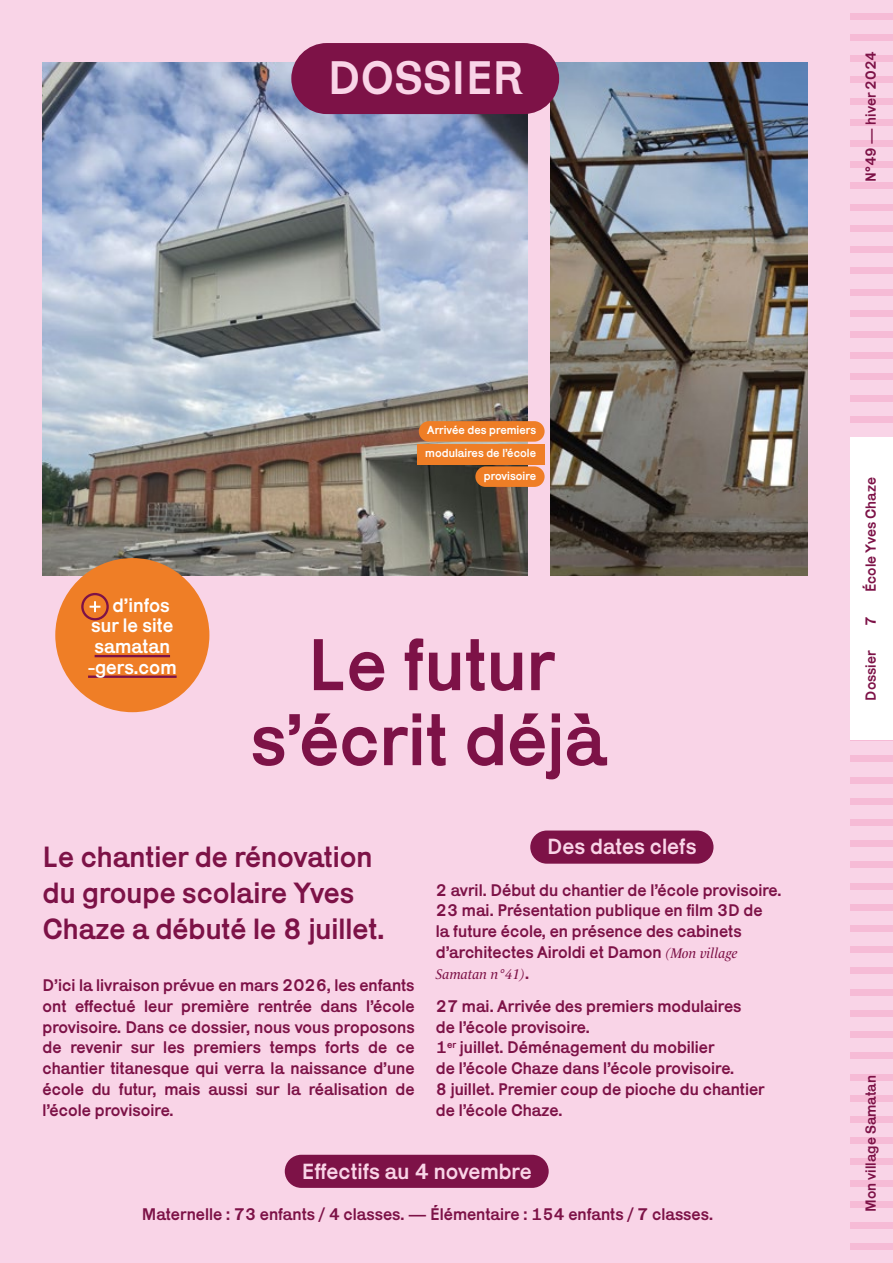
<style>
.page{position:relative;width:893px;height:1263px;background:#f9d4e7}
.page>*{position:absolute;margin:0;border:0;box-sizing:border-box;transform-origin:0 0}
.t1{font:75px/75px "Karrik";color:#7d1247;text-align:center}
.t2{font:48.3px "Karrik";color:#f9d4e7}
.t3{font:30px/36px "Karrik";color:#7d1247}
.t4{font:22.5px "Karrik";color:#f9d4e7}
.t5{font:19.95px "Karrik";color:#fff}
.t6{font:17.25px/20.7px "Karrik";color:#7d1247}
.t7{font:15px "Karrik";color:#7d1247}
.t8{font:italic 14.25px "Le Monde Livre Std";color:#7d1247}
.t9{font:12px/22.6px "Karrik";color:#fff;text-align:right}
.s1{font-family:"Le Monde Livre Std";font-style:italic;font-size:14.25px}
.s2{font-family:"Karrik";font-style:normal;font-size:17.25px}
</style>
<div class="page">
<div style="left:850px;top:13px;width:43px;height:7px;background:#f6bbd6"></div>
<div style="left:850px;top:34px;width:43px;height:7px;background:#f6bbd6"></div>
<div style="left:850px;top:55px;width:43px;height:7px;background:#f6bbd6"></div>
<div style="left:850px;top:76px;width:43px;height:7px;background:#f6bbd6"></div>
<div style="left:850px;top:98px;width:43px;height:6px;background:#f6bbd6"></div>
<div style="left:850px;top:119px;width:43px;height:7px;background:#f6bbd6"></div>
<div style="left:850px;top:140px;width:43px;height:7px;background:#f6bbd6"></div>
<div style="left:850px;top:161px;width:43px;height:7px;background:#f6bbd6"></div>
<div style="left:850px;top:182px;width:43px;height:7px;background:#f6bbd6"></div>
<div style="left:850px;top:204px;width:43px;height:7px;background:#f6bbd6"></div>
<div style="left:850px;top:225px;width:43px;height:7px;background:#f6bbd6"></div>
<div style="left:850px;top:246px;width:43px;height:7px;background:#f6bbd6"></div>
<div style="left:850px;top:267px;width:43px;height:7px;background:#f6bbd6"></div>
<div style="left:850px;top:289px;width:43px;height:6px;background:#f6bbd6"></div>
<div style="left:850px;top:310px;width:43px;height:7px;background:#f6bbd6"></div>
<div style="left:850px;top:331px;width:43px;height:7px;background:#f6bbd6"></div>
<div style="left:850px;top:352px;width:43px;height:7px;background:#f6bbd6"></div>
<div style="left:850px;top:373px;width:43px;height:7px;background:#f6bbd6"></div>
<div style="left:850px;top:395px;width:43px;height:7px;background:#f6bbd6"></div>
<div style="left:850px;top:416px;width:43px;height:7px;background:#f6bbd6"></div>
<div style="left:850px;top:437px;width:43px;height:7px;background:#fff"></div>
<div style="left:850px;top:734px;width:43px;height:7px;background:#f6bbd6"></div>
<div style="left:850px;top:755px;width:43px;height:7px;background:#f6bbd6"></div>
<div style="left:850px;top:776px;width:43px;height:7px;background:#f6bbd6"></div>
<div style="left:850px;top:798px;width:43px;height:7px;background:#f6bbd6"></div>
<div style="left:850px;top:819px;width:43px;height:7px;background:#f6bbd6"></div>
<div style="left:850px;top:840px;width:43px;height:7px;background:#f6bbd6"></div>
<div style="left:850px;top:861px;width:43px;height:7px;background:#f6bbd6"></div>
<div style="left:850px;top:883px;width:43px;height:6px;background:#f6bbd6"></div>
<div style="left:850px;top:904px;width:43px;height:7px;background:#f6bbd6"></div>
<div style="left:850px;top:925px;width:43px;height:7px;background:#f6bbd6"></div>
<div style="left:850px;top:946px;width:43px;height:7px;background:#f6bbd6"></div>
<div style="left:850px;top:967px;width:43px;height:7px;background:#f6bbd6"></div>
<div style="left:850px;top:989px;width:43px;height:7px;background:#f6bbd6"></div>
<div style="left:850px;top:1010px;width:43px;height:7px;background:#f6bbd6"></div>
<div style="left:850px;top:1031px;width:43px;height:7px;background:#f6bbd6"></div>
<div style="left:850px;top:1052px;width:43px;height:7px;background:#f6bbd6"></div>
<div style="left:850px;top:1073px;width:43px;height:7px;background:#f6bbd6"></div>
<div style="left:850px;top:1095px;width:43px;height:7px;background:#f6bbd6"></div>
<div style="left:850px;top:1116px;width:43px;height:7px;background:#f6bbd6"></div>
<div style="left:850px;top:1137px;width:43px;height:7px;background:#f6bbd6"></div>
<div style="left:850px;top:1158px;width:43px;height:7px;background:#f6bbd6"></div>
<div style="left:850px;top:1180px;width:43px;height:6px;background:#f6bbd6"></div>
<div style="left:850px;top:1201px;width:43px;height:7px;background:#f6bbd6"></div>
<div style="left:850px;top:1222px;width:43px;height:7px;background:#f6bbd6"></div>
<div style="left:850px;top:1243px;width:43px;height:7px;background:#f6bbd6"></div>
<div style="left:850px;top:438px;width:43px;height:302px;background:#fff"></div>
<img style="left:551px;top:63px;width:257px;height:512px">
<div style="left:530px;top:830px;width:183px;height:34px;background:#7d1247;border-radius:17px"></div>
<img style="left:42px;top:63px;width:486px;height:512px">
<div style="left:419px;top:421px;width:126px;height:21px;background:#ef7e26;border-radius:10px"></div>
<div style="left:417px;top:444px;width:128px;height:20px;background:#ef7e26"></div>
<div style="left:475px;top:466px;width:70px;height:21px;background:#ef7e26;border-radius:10px"></div>
<div style="left:285px;top:1155px;width:264px;height:33px;background:#7d1247;border-radius:17px"></div>
<div style="left:55px;top:558px;width:154px;height:154px;background:#ef7e26;border-radius:50%"></div>
<svg style="left:90px;top:601px;width:10px;height:11px"></svg>
<div style="left:81px;top:593px;width:28px;height:27px;border:2px solid #7d1247;border-radius:50%"></div>
<hr style="left:95px;top:655px;width:75px;height:2px;background:#7d1247">
<hr style="left:88px;top:675px;width:89px;height:3px;background:#7d1247">
<div style="left:291px;top:43px;width:268px;height:71px;background:#7d1247;border-radius:36px"></div>
<h2 class="t2" style="left:328px;top:37px;width:196px">DOSSIER</h2>
<p class="t7" style="left:858px;top:182px;width:132px;rotate:-90deg">N°49 — hiver 2024</p>
<p class="t5" style="left:113px;top:588px;width:59px">d’infos</p>
<p class="t5" style="left:91px;top:609px;width:84px">sur le site</p>
<p class="t5" style="left:95px;top:630px;width:77px">samatan</p>
<p class="t5" style="left:88px;top:650px;width:90px">-gers.com</p>
<p class="t9" style="left:425px;top:418px;width:112px">Arrivée des premiers modulaires de l’école provisoire</p>
<h1 class="t1" style="left:251px;top:620px;width:357px">Le futur s’écrit déjà</h1>
<h3 class="t3" style="left:43px;top:836px;width:343px">Le chantier de rénovation du groupe scolaire Yves<br>Chaze a débuté le 8 juillet.</h3>
<p class="t6" style="left:43px;top:973px;width:374px;text-align:justify">D’ici la livraison prévue en mars 2026, les enfants ont effectué leur première rentrée dans l’école provisoire. Dans ce dossier, nous vous proposons de revenir sur les premiers temps forts de ce chantier titanesque qui verra la naissance d’une école du futur, mais aussi sur la réalisation de l’école provisoire.</p>
<h3 class="t4" style="left:547px;top:828px;width:151px">Des dates clefs</h3>
<p class="t6" style="left:436px;top:878px;width:347px">2 avril. Début du chantier de l’école provisoire.<br>23 mai. Présentation publique en film 3D de<br>la future école, en présence des cabinets d’architectes Airoldi et Damon <span class="s1">(Mon village</span></p>
<p class="t8" style="left:436px;top:965px;width:95px">Samatan n°41)<span class="s2">.</span></p>
<p class="t6" style="left:436px;top:994px;width:330px">27 mai. Arrivée des premiers modulaires de l’école provisoire.<br>1<sup>er</sup> juillet. Déménagement du mobilier<br>de l’école Chaze dans l’école provisoire.<br>8 juillet. Premier coup de pioche du chantier de l’école Chaze.</p>
<h3 class="t4" style="left:302px;top:1152px;width:231px">Effectifs au 4 novembre</h3>
<p class="t6" style="left:142px;top:1202px;width:573px">Maternelle : 73 enfants / 4 classes. — Élémentaire : 154 enfants / 7 classes.</p>
<p class="t7" style="left:858px;top:592px;width:116px;rotate:-90deg">École Yves Chaze</p>
<p class="t7" style="left:858px;top:626px;width:11px;rotate:-90deg">7</p>
<p class="t7" style="left:858px;top:700px;width:52px;rotate:-90deg">Dossier</p>
<p class="t7" style="left:858px;top:1212px;width:138px;rotate:-90deg">Mon village Samatan</p>
</div>
